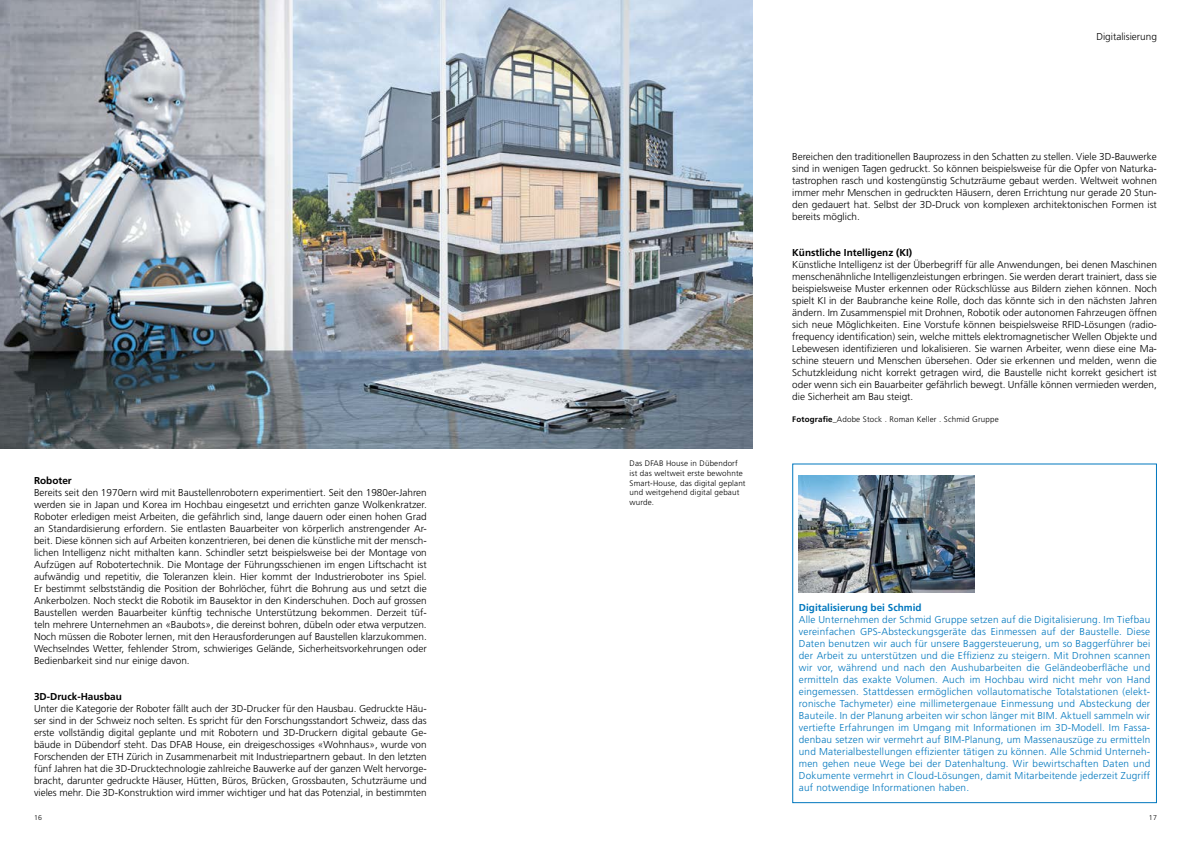
<style>
.page{position:relative;width:1191px;height:842px;background:#fff}
.page>*{position:absolute;margin:0;border:0;box-sizing:border-box;transform-origin:0 0}
.Lauftext{font:300 10px/12px "Frutiger LT Std";color:#000;text-align:justify}
.Box_Grundtext{font:300 10px/12px "Frutiger LT Std";letter-spacing:.02em;color:#0077be;text-align:justify}
.Lauftext_Titel{font:700 10px "Frutiger LT Std";color:#000}
.Box_Titel{font:700 10px "Frutiger LT Std";color:#0077be}
.Lauftext-2{font:700 10px "Frutiger LT Std";color:#000}
.Box_Lauftext{font:300 8px/9.6px "Frutiger LT Std";letter-spacing:.02em;color:#000}
.Fusszeile{font:300 7px "Frutiger LT Std";color:#000}
.s1{font-weight:700}
</style>
<div class="page">
<img style="left:0;top:0;width:753px;height:448px">
<img style="left:799px;top:476px;width:175px;height:117px">
<div style="left:792px;top:463px;width:365px;height:340px;border:1px solid #0077be"></div>
<p class="Lauftext" style="left:1096px;top:31px;width:62px">Digitalisierung</p>
<p class="Lauftext_Titel" style="left:34px;top:475px;width:39px">Roboter</p>
<p class="Lauftext" style="left:34px;top:487px;width:394px">Bereits seit den 1970ern wird mit Baustellenrobotern experimentiert. Seit den 1980er-Jahren werden sie in Japan und Korea im Hochbau eingesetzt und errichten ganze Wolkenkratzer.<br>Roboter erledigen meist Arbeiten, die gefährlich sind, lange dauern oder einen hohen Grad an Standardisierung erfordern. Sie entlasten Bauarbeiter von körperlich anstrengender Ar&shy;beit. Diese können sich auf Arbeiten konzentrieren, bei denen die künstliche mit der mensch&shy;lichen Intelligenz nicht mithalten kann. Schindler setzt beispielsweise bei der Montage von Aufzügen auf Robotertechnik. Die Montage der Führungsschienen im engen Liftschacht ist aufwändig und repetitiv, die Toleranzen klein. Hier kommt der Industrieroboter ins Spiel.<br>Er bestimmt selbstständig die Position der Bohrlöcher, führt die Bohrung aus und setzt die Ankerbolzen. Noch steckt die Robotik im Bausektor in den Kinderschuhen. Doch auf grossen Baustellen werden Bauarbeiter künftig technische Unterstützung bekommen. Derzeit tüf&shy;teln mehrere Unternehmen an «Baubots», die dereinst bohren, dübeln oder etwa verputzen.<br>Noch müssen die Roboter lernen, mit den Herausforderungen auf Baustellen klarzukommen.<br>Wechselndes Wetter, fehlender Strom, schwieriges Gelände, Sicherheitsvorkehrungen oder Bedienbarkeit sind nur einige davon.</p>
<p class="Lauftext-2" style="left:34px;top:691px;width:89px">3D-Druck-Hausbau</p>
<p class="Lauftext" style="left:34px;top:703px;width:394px">Unter die Kategorie der Roboter fällt auch der 3D-Drucker für den Hausbau. Gedruckte Häu&shy;ser sind in der Schweiz noch selten. Es spricht für den Forschungsstandort Schweiz, dass das erste vollständig digital geplante und mit Robotern und 3D-Druckern digital gebaute Ge&shy;bäude in Dübendorf steht. Das DFAB House, ein dreigeschossiges «Wohnhaus», wurde von Forschenden der ETH Zürich in Zusammenarbeit mit Industriepartnern gebaut. In den letzten fünf Jahren hat die 3D-Drucktechnologie zahlreiche Bauwerke auf der ganzen Welt hervorge&shy;bracht, darunter gedruckte Häuser, Hütten, Büros, Brücken, Grossbauten, Schutzräume und vieles mehr. Die 3D-Konstruktion wird immer wichtiger und hat das Potenzial, in bestimmten</p>
<p class="Box_Lauftext" style="left:629px;top:459px;width:118px">Das DFAB House in Dübendorf ist das weltweit erste bewohnte<br>Smart-House, das digital geplant und weitgehend digital gebaut wurde.</p>
<p class="Lauftext" style="left:792px;top:151px;width:366px">Bereichen den traditionellen Bauprozess in den Schatten zu stellen. Viele 3D-Bauwerke sind in wenigen Tagen gedruckt. So können beispielsweise für die Opfer von Naturka&shy;tastrophen rasch und kostengünstig Schutzräume gebaut werden. Weltweit wohnen immer mehr Menschen in gedruckten Häusern, deren Errichtung nur gerade 20 Stun&shy;den gedauert hat. Selbst der 3D-Druck von komplexen architektonischen Formen ist bereits möglich.</p>
<p class="Lauftext_Titel" style="left:792px;top:247px;width:122px">Künstliche Intelligenz (KI)</p>
<p class="Lauftext" style="left:792px;top:259px;width:366px">Künstliche Intelligenz ist der Überbegriff für alle Anwendungen, bei denen Maschinen menschenähnliche Intelligenzleistungen erbringen. Sie werden derart trainiert, dass sie beispielsweise Muster erkennen oder Rückschlüsse aus Bildern ziehen können. Noch spielt KI in der Baubranche keine Rolle, doch das könnte sich in den nächsten Jahren ändern. Im Zusammenspiel mit Drohnen, Robotik oder autonomen Fahrzeugen öffnen sich neue Möglichkeiten. Eine Vorstufe können beispielsweise RFID-Lösungen (radio&shy;frequency identification) sein, welche mittels elektromagnetischer Wellen Objekte und Lebewesen identifizieren und lokalisieren. Sie warnen Arbeiter, wenn diese eine Ma&shy;schine steuern und Menschen übersehen. Oder sie erkennen und melden, wenn die Schutzkleidung nicht korrekt getragen wird, die Baustelle nicht korrekt gesichert ist oder wenn sich ein Bauarbeiter gefährlich bewegt. Unfälle können vermieden werden, die Sicherheit am Bau steigt.</p>
<p class="Box_Lauftext" style="left:792px;top:415px;width:208px"><span class="s1">Fotografie</span>_Adobe Stock . Roman Keller . Schmid Gruppe</p>
<p class="Box_Titel" style="left:799px;top:601px;width:124px">Digitalisierung bei Schmid</p>
<p class="Box_Grundtext" style="left:799px;top:613px;width:353px">Alle Unternehmen der Schmid Gruppe setzen auf die Digitalisierung. Im Tiefbau vereinfachen GPS-Absteckungsgeräte das Einmessen auf der Baustelle. Diese Daten benutzen wir auch für unsere Baggersteuerung, um so Baggerführer bei der Arbeit zu unterstützen und die Effizienz zu steigern. Mit Drohnen scannen wir vor, während und nach den Aushubarbeiten die Geländeoberfläche und ermitteln das exakte Volumen. Auch im Hochbau wird nicht mehr von Hand eingemessen. Stattdessen ermöglichen vollautomatische Totalstationen (elekt&shy;ronische Tachymeter) eine millimetergenaue Einmessung und Absteckung der Bauteile. In der Planung arbeiten wir schon länger mit BIM. Aktuell sammeln wir vertiefte Erfahrungen im Umgang mit Informationen im 3D-Modell. Im Fassa&shy;denbau setzen wir vermehrt auf BIM-Planung, um Massenauszüge zu ermitteln und Materialbestellungen effizienter tätigen zu können. Alle Schmid Unterneh&shy;men gehen neue Wege bei der Datenhaltung. Wir bewirtschaften Daten und Dokumente vermehrt in Cloud-Lösungen, damit Mitarbeitende jederzeit Zugriff auf notwendige Informationen haben.</p>
<p class="Fusszeile" style="left:34px;top:814px;width:10px">16</p>
<p class="Fusszeile" style="left:1148px;top:814px;width:10px">17</p>
</div>
